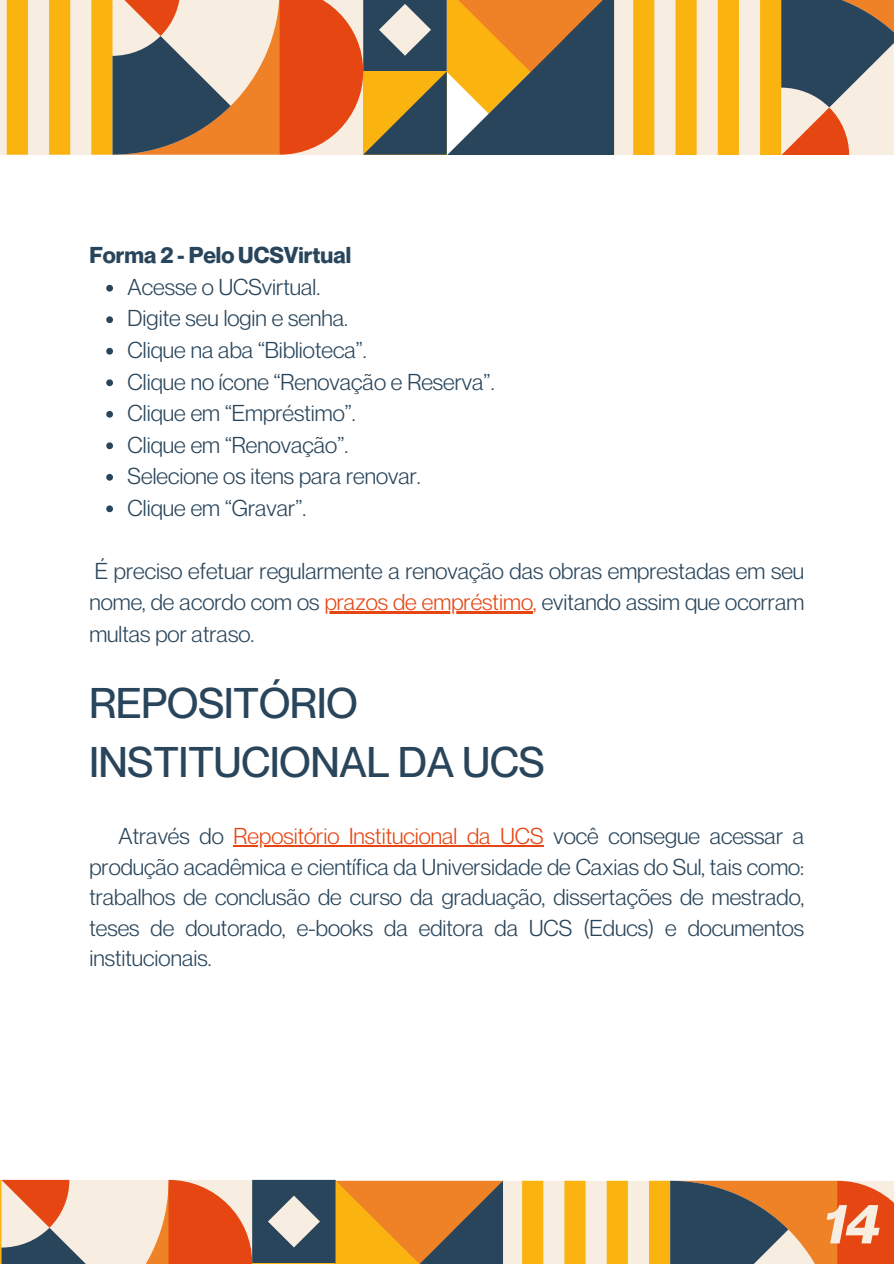
<style>
.page{position:relative;width:894px;height:1264px;background:#fff}
.page>*{position:absolute;margin:0;border:0;box-sizing:border-box;transform-origin:0 0}
.t1{font:italic 700 55.5px "Neue Montreal";color:#f8ede1}
.t2{font:500 42px/58.5px "Neue Montreal";color:#29455b}
.t3{font:22.5px/30.3px "Neue Montreal";color:#29455b;text-align:justify}
.t4{font:700 22.5px "Neue Montreal";color:#29455b}
.s1{color:#e64611}
</style>
<div class="page">
<div style="left:572px;top:0;width:321px;height:155px;background:#f8ede1"></div>
<svg style="left:0;top:0;width:614px;height:155px;background:#b18a5d"></svg>
<svg style="left:633px;top:0;width:260px;height:155px"></svg>
<div style="left:461px;top:1180px;width:432px;height:83px;background:#f8ede1"></div>
<svg style="left:0;top:1179px;width:503px;height:85px;background:#bf8e68"></svg>
<svg style="left:522px;top:1180px;width:371px;height:83px"></svg>
<hr style="left:233px;top:845px;width:310px;height:1px;background:#e64611">
<svg style="left:106px;top:285px;width:7px;height:6px"></svg>
<svg style="left:106px;top:316px;width:7px;height:7px"></svg>
<svg style="left:106px;top:348px;width:7px;height:6px"></svg>
<svg style="left:106px;top:379px;width:7px;height:7px"></svg>
<svg style="left:106px;top:411px;width:7px;height:6px"></svg>
<svg style="left:106px;top:442px;width:7px;height:7px"></svg>
<svg style="left:106px;top:474px;width:7px;height:6px"></svg>
<svg style="left:106px;top:505px;width:7px;height:7px"></svg>
<hr style="left:324px;top:611px;width:209px;height:2px;background:#e64611">
<p class="t4" style="left:89px;top:241px;width:263px">Forma 2 - Pelo UCSVirtual</p>
<p class="t3" style="left:128px;top:271px;width:194px">Acesse o UCSvirtual.</p>
<p class="t3" style="left:128px;top:303px;width:222px">Digite seu login e senha.</p>
<p class="t3" style="left:128px;top:334px;width:240px">Clique na aba “Biblioteca”.</p>
<p class="t3" style="left:128px;top:366px;width:368px">Clique no ícone “Renovação e Reserva”.</p>
<p class="t3" style="left:128px;top:397px;width:229px">Clique em “Empréstimo”.</p>
<p class="t3" style="left:128px;top:429px;width:222px">Clique em “Renovação”.</p>
<p class="t3" style="left:128px;top:460px;width:294px">Selecione os itens para renovar.</p>
<p class="t3" style="left:128px;top:492px;width:180px">Clique em “Gravar”.</p>
<h1 class="t3" style="left:89px;top:554px;width:716px;line-height:31.5px">É preciso efetuar regularmente a renovação das obras emprestadas em seu nome, de acordo com os <span class="s1">prazos de empréstimo,</span> evitando assim que ocorram</h1>
<p class="t3" style="left:89px;top:618px;width:166px">multas por atraso.</p>
<p class="t2" style="left:89px;top:673px;width:457px">REPOSITÓRIO<br>INSTITUCIONAL DA UCS</p>
<p class="t3" style="left:119px;top:821px;width:687px">Através do <span class="s1">Repositório Institucional da UCS</span> você consegue acessar a</p>
<h2 class="t3" style="left:89px;top:851px;width:716px">produção acadêmica e científica da Universidade de Caxias do Sul, tais como: trabalhos de conclusão de curso da graduação, dissertações de mestrado, teses de doutorado, e-books da editora da UCS (Educs) e documentos institucionais.</h2>
<p class="t1" style="left:823px;top:1189px;width:58px">14</p>
</div>
